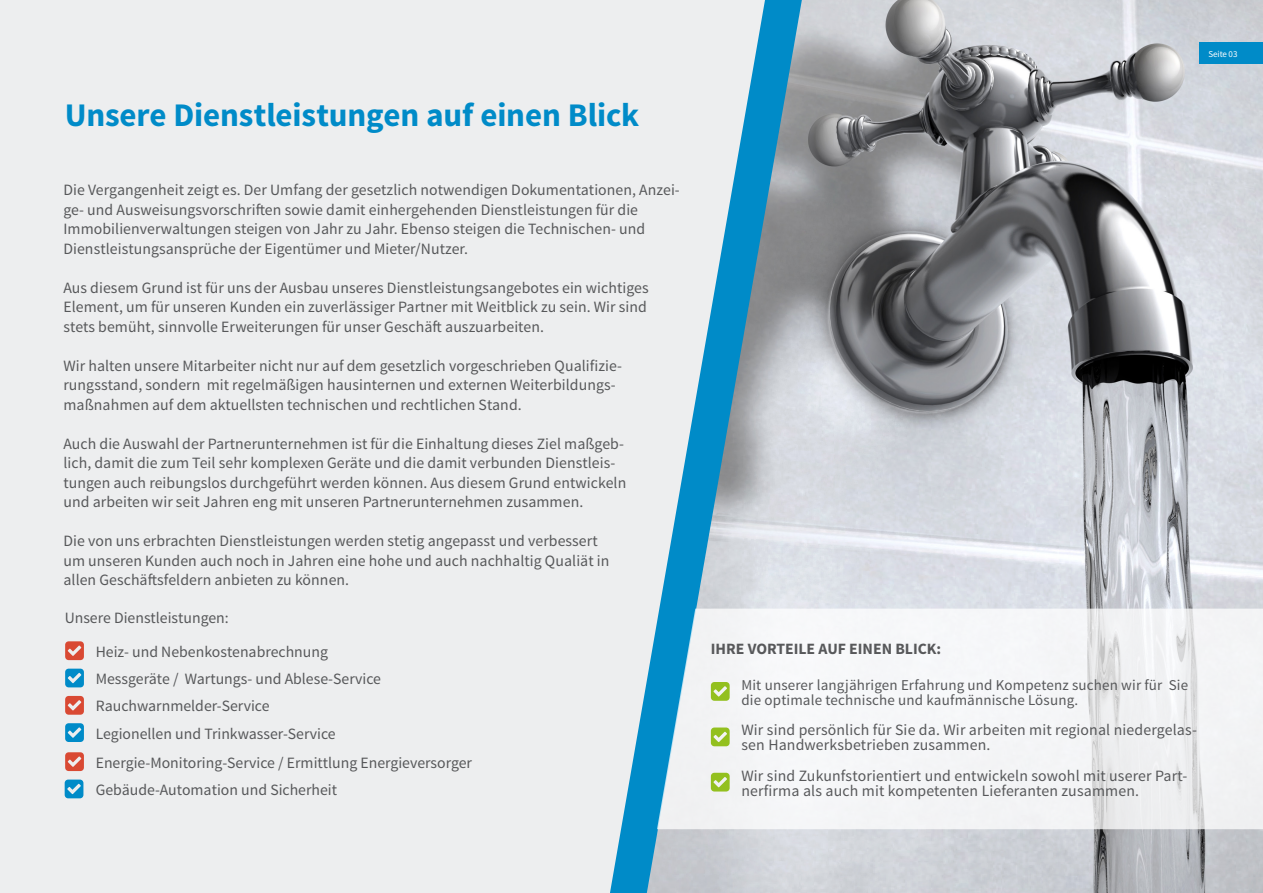
<style>
.page{position:relative;width:1263px;height:893px;background:#edeeef}
.page>*{position:absolute;margin:0;border:0;box-sizing:border-box;transform-origin:0 0}
.copy{font:700 33px "Source Sans Pro";letter-spacing:-.005em;color:#008bc8}
.Copy_Block{font:15.75px/19.5px "Source Sans Pro";letter-spacing:.005em;color:#57585a}
.t1{font:700 15.75px "Source Sans Pro";color:#57585a}
.t2{font:15px/15px "Source Sans Pro";letter-spacing:.01em;color:#57585a}
.Copy_Block-2{font:9px "Source Sans Pro";letter-spacing:-.01em;color:#fff}
</style>
<div class="page">
<svg style="left:610px;top:680px;width:37px;height:213px"></svg>
<img style="left:647px;top:0;width:616px;height:893px">
<svg style="left:657px;top:609px;width:606px;height:220px"></svg>
<div style="left:1199px;top:43px;width:64px;height:21px;background:#008bc8"></div>
<svg style="left:65px;top:752px;width:19px;height:19px"></svg>
<svg style="left:65px;top:641px;width:19px;height:19px"></svg>
<svg style="left:65px;top:669px;width:19px;height:18px"></svg>
<svg style="left:65px;top:696px;width:19px;height:19px"></svg>
<svg style="left:65px;top:723px;width:19px;height:19px"></svg>
<svg style="left:711px;top:682px;width:19px;height:19px"></svg>
<svg style="left:711px;top:727px;width:19px;height:19px"></svg>
<svg style="left:711px;top:773px;width:19px;height:18px"></svg>
<svg style="left:65px;top:780px;width:18px;height:18px"></svg>
<p class="copy" style="left:65px;top:94px;width:576px">Unsere Dienstleistungen auf einen Blick</p>
<p class="Copy_Block" style="left:63px;top:181px;width:618px">Die Vergangenheit zeigt es. Der Umfang der gesetzlich notwendigen Dokumentationen, Anzei&shy;ge- und Ausweisungsvorschriften sowie damit einhergehenden Dienstleistungen für die Immobilienverwaltungen steigen von Jahr zu Jahr. Ebenso steigen die Technischen- und Dienstleistungsansprüche der Eigentümer und Mieter/Nutzer.</p>
<p class="Copy_Block" style="left:63px;top:278px;width:587px;text-align:justify">Aus diesem Grund ist für uns der Ausbau unseres Dienstleistungsangebotes ein wichtiges Element, um für unseren Kunden ein zuverlässiger Partner mit Weitblick zu sein. Wir sind stets bemüht, sinnvolle Erweiterungen für unser Geschäft auszuarbeiten.</p>
<p class="Copy_Block" style="left:63px;top:356px;width:560px">Wir halten unsere Mitarbeiter nicht nur auf dem gesetzlich vorgeschrieben Qualifizie&shy;rungsstand, sondern mit regelmäßigen hausinternen und externen Weiterbildungs&shy;maßnahmen auf dem aktuellsten technischen und rechtlichen Stand.</p>
<p class="Copy_Block" style="left:63px;top:434px;width:564px">Auch die Auswahl der Partnerunternehmen ist für die Einhaltung dieses Ziel maßgeb&shy;lich, damit die zum Teil sehr komplexen Geräte und die damit verbunden Dienstleis&shy;tungen auch reibungslos durchgeführt werden können. Aus diesem Grund entwickeln und arbeiten wir seit Jahren eng mit unseren Partnerunternehmen zusammen.</p>
<p class="Copy_Block" style="left:63px;top:532px;width:548px">Die von uns erbrachten Dienstleistungen werden stetig angepasst und verbessert um unseren Kunden auch noch in Jahren eine hohe und auch nachhaltig Qualiät in allen Geschäftsfeldern anbieten zu können.</p>
<p class="Copy_Block" style="left:65px;top:608px;width:166px">Unsere Dienstleistungen:</p>
<p class="Copy_Block" style="left:96px;top:642px;width:234px">Heiz- und Nebenkostenabrechnung</p>
<p class="Copy_Block" style="left:96px;top:669px;width:287px">Messgeräte / Wartungs- und Ablese-Service</p>
<p class="Copy_Block" style="left:96px;top:696px;width:175px">Rauchwarnmelder-Service</p>
<p class="Copy_Block" style="left:96px;top:724px;width:241px">Legionellen und Trinkwasser-Service</p>
<p class="Copy_Block" style="left:96px;top:753px;width:378px">Energie-Monitoring-Service / Ermittlung Energieversorger</p>
<p class="Copy_Block" style="left:96px;top:780px;width:243px">Gebäude-Automation und Sicherheit</p>
<p class="Copy_Block-2" style="left:1208px;top:48px;width:30px">Seite 03</p>
<p class="t1" style="left:711px;top:639px;width:232px">IHRE VORTEILE AUF EINEN BLICK:</p>
<p class="t2" style="left:741px;top:677px;width:448px">Mit unserer langjährigen Erfahrung und Kompetenz suchen wir für Sie die optimale technische und kaufmännische Lösung.</p>
<p class="Copy_Block" style="left:741px;top:723px;width:457px;line-height:15px">Wir sind persönlich für Sie da. Wir arbeiten mit regional niedergelas&shy;sen Handwerksbetrieben zusammen.</p>
<p class="Copy_Block" style="left:741px;top:768px;width:447px;line-height:15px">Wir sind Zukunfstorientiert und entwickeln sowohl mit userer Part&shy;nerfirma als auch mit kompetenten Lieferanten zusammen.</p>
</div>
